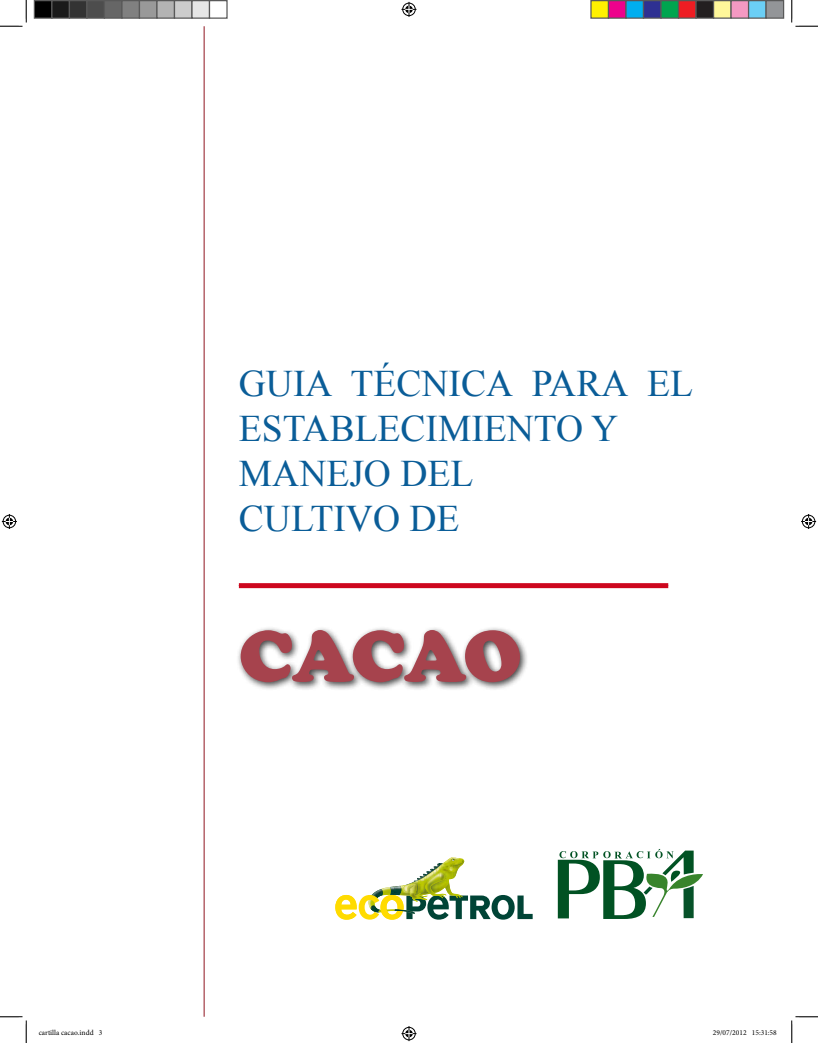
<style>
.page{position:relative;width:818px;height:1043px;background:#fff}
.page>*{position:absolute;margin:0;border:0;box-sizing:border-box;transform-origin:0 0}
.t1{font:900 75px "Cooper";letter-spacing:-.025em;color:#a6434d}
.t2{font:37.5px/45px "Times New Roman";color:#0a5d98}
.t3{font:7.5px "Minion Pro";color:#000}
</style>
<div class="page">
<div style="left:236px;top:626px;width:293px;height:65px;background:#000;opacity:.75"></div>
<svg style="left:557px;top:849px;width:146px;height:70px"></svg>
<hr style="left:203px;top:26px;width:2px;height:990px;background:#a6434d">
<div style="left:239px;top:583px;width:429px;height:5px;background:#cd071e"></div>
<img style="left:435px;top:913px;width:98px;height:7px">
<svg style="left:335px;top:857px;width:197px;height:62px"></svg>
<svg style="left:0;top:0;width:27px;height:27px"></svg>
<svg style="left:0;top:1016px;width:27px;height:26px"></svg>
<svg style="left:791px;top:0;width:27px;height:27px"></svg>
<svg style="left:791px;top:1016px;width:27px;height:26px"></svg>
<svg style="left:401px;top:2px;width:15px;height:15px"></svg>
<svg style="left:401px;top:1026px;width:15px;height:15px"></svg>
<svg style="left:2px;top:514px;width:15px;height:15px"></svg>
<svg style="left:801px;top:514px;width:15px;height:15px"></svg>
<div style="left:34px;top:1px;width:18px;height:17px;background:#000"></div>
<div style="left:34px;top:0;width:18px;height:19px;border:1px solid #595959"></div>
<div style="left:52px;top:1px;width:17px;height:17px;background:#1a1a1a"></div>
<div style="left:51px;top:0;width:19px;height:19px;border:1px solid #595959"></div>
<div style="left:69px;top:1px;width:18px;height:17px;background:#333"></div>
<div style="left:69px;top:0;width:19px;height:19px;border:1px solid #595959"></div>
<div style="left:87px;top:1px;width:17px;height:17px;background:#4d4d4d"></div>
<div style="left:86px;top:0;width:19px;height:19px;border:1px solid #595959"></div>
<div style="left:104px;top:1px;width:18px;height:17px;background:#666"></div>
<div style="left:104px;top:0;width:18px;height:19px;border:1px solid #595959"></div>
<div style="left:122px;top:1px;width:17px;height:17px;background:#808080"></div>
<div style="left:121px;top:0;width:19px;height:19px;border:1px solid #595959"></div>
<div style="left:139px;top:1px;width:18px;height:17px;background:#999"></div>
<div style="left:139px;top:0;width:19px;height:19px;border:1px solid #595959"></div>
<div style="left:157px;top:1px;width:17px;height:17px;background:#b3b3b3"></div>
<div style="left:156px;top:0;width:19px;height:19px;border:1px solid #595959"></div>
<div style="left:174px;top:1px;width:18px;height:17px;background:#ccc"></div>
<div style="left:174px;top:0;width:18px;height:19px;border:1px solid #595959"></div>
<div style="left:192px;top:1px;width:17px;height:17px;background:#e6e6e6"></div>
<div style="left:191px;top:0;width:19px;height:19px;border:1px solid #595959"></div>
<div style="left:209px;top:0;width:19px;height:19px;border:1px solid #595959"></div>
<div style="left:591px;top:1px;width:17px;height:17px;background:#fff101"></div>
<div style="left:590px;top:0;width:19px;height:19px;border:1px solid #595959"></div>
<div style="left:608px;top:1px;width:18px;height:17px;background:#ed028c"></div>
<div style="left:608px;top:0;width:18px;height:19px;border:1px solid #595959"></div>
<div style="left:626px;top:1px;width:17px;height:17px;background:#00aeef"></div>
<div style="left:625px;top:0;width:19px;height:19px;border:1px solid #595959"></div>
<div style="left:643px;top:1px;width:18px;height:17px;background:#2e3092"></div>
<div style="left:642px;top:0;width:19px;height:19px;border:1px solid #595959"></div>
<div style="left:661px;top:1px;width:17px;height:17px;background:#00a54f"></div>
<div style="left:660px;top:0;width:19px;height:19px;border:1px solid #595959"></div>
<div style="left:678px;top:1px;width:18px;height:17px;background:#ee1d23"></div>
<div style="left:678px;top:0;width:18px;height:19px;border:1px solid #595959"></div>
<div style="left:696px;top:1px;width:17px;height:17px;background:#231f20"></div>
<div style="left:695px;top:0;width:19px;height:19px;border:1px solid #595959"></div>
<div style="left:713px;top:1px;width:18px;height:17px;background:#fff79a"></div>
<div style="left:712px;top:0;width:19px;height:19px;border:1px solid #595959"></div>
<div style="left:731px;top:1px;width:17px;height:17px;background:#f499c2"></div>
<div style="left:730px;top:0;width:19px;height:19px;border:1px solid #595959"></div>
<div style="left:748px;top:1px;width:18px;height:17px;background:#6bcff6"></div>
<div style="left:748px;top:0;width:18px;height:19px;border:1px solid #595959"></div>
<div style="left:766px;top:1px;width:17px;height:17px;background:#939598"></div>
<div style="left:765px;top:0;width:19px;height:19px;border:1px solid #595959"></div>
<p class="t2" style="left:239px;top:360px;width:455px">GUIA TÉCNICA PARA EL<br>ESTABLECIMIENTO Y<br>MANEJO DEL<br>CULTIVO DE</p>
<h1 class="t1" style="left:239px;top:612px;width:284px">CACAO</h1>
<p class="t3" style="left:39px;top:1028px;width:65px">cartilla cacao.indd 3</p>
<p class="t3" style="left:712px;top:1028px;width:65px">29/07/2012 15:31:58</p>
</div>
